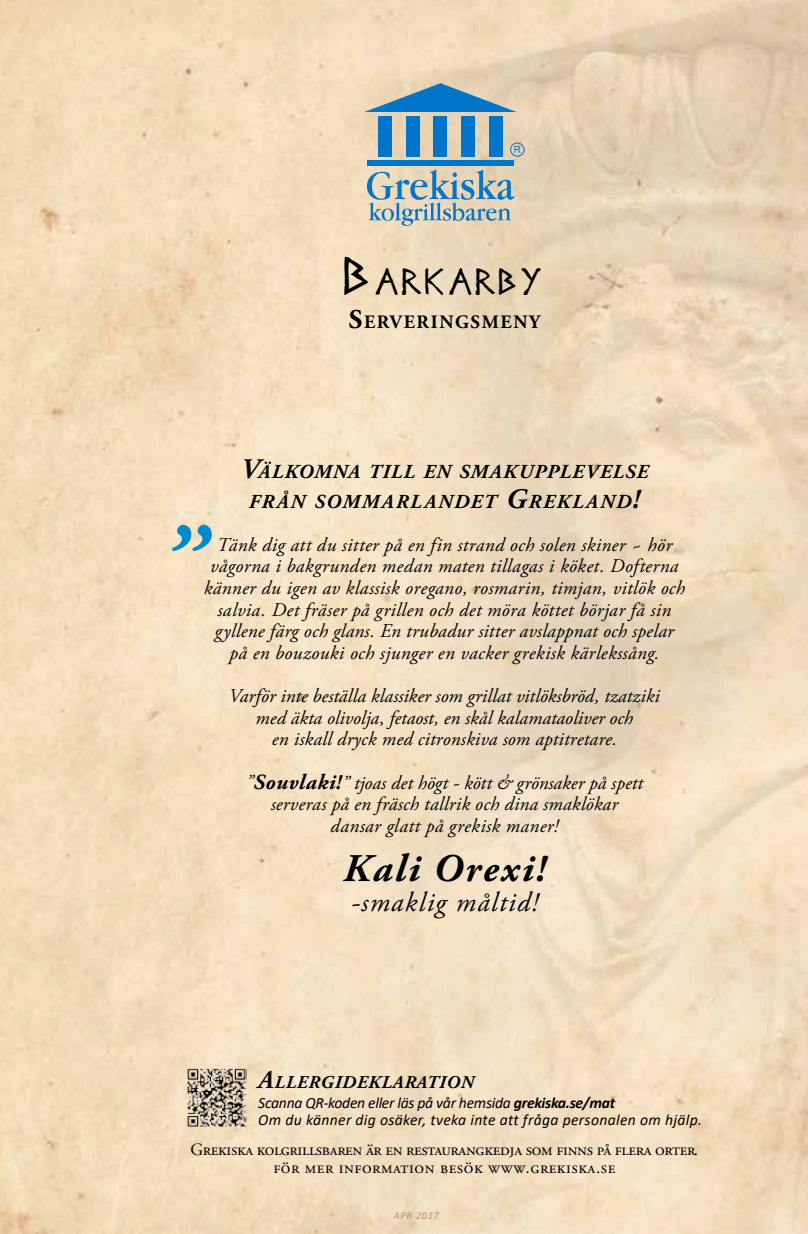
<style>
.page{position:relative;width:808px;height:1234px;background:#fff}
.page>*{position:absolute;margin:0;border:0;box-sizing:border-box;transform-origin:0 0}
.t1{font:italic 700 94.65px "Adobe Garamond Pro";color:#0089cf}
.t2{font:italic 700 39.15px "Adobe Garamond Pro";letter-spacing:.065em;color:#000101}
.t3{font:33.6px "Disney Heroic";letter-spacing:.055em;color:#000101}
.t4{font:italic 27.6px "Adobe Garamond Pro";letter-spacing:.05em;color:#000101}
.t5{font:italic 700 19.8px/30.5px "Adobe Garamond Pro";letter-spacing:.065em;color:#000101;text-align:center}
.t6{font:italic 19.5px/21.6px "Adobe Garamond Pro";letter-spacing:.015em;color:#000101;text-align:center}
.t7{font:700 18.9px "Adobe Garamond Pro";letter-spacing:.085em;color:#000101}
.t8{font:italic 700 18px "Adobe Garamond Pro";letter-spacing:.045em;color:#000101}
.t9{font:17.1px/17.9px "Adobe Garamond Pro";letter-spacing:-.02em;color:#000101;text-align:center}
.t10{font:italic 15.75px/17.1px "Calibri";letter-spacing:.02em;color:#000101}
.t11{font:italic 10.5px "Calibri";letter-spacing:.06em;color:#ba8f7f}
.s1{font-size:48px}
.s2{font-size:27px}
.s3{font-size:28.2px}
.s4{font-weight:700;font-size:21.6px}
.s5{font-size:25.65px}
.s6{font-weight:700}
</style>
<div class="page">
<img style="left:0;top:0;width:808px;height:1233px">
<svg style="left:364px;top:83px;width:153px;height:29px;background:#74a5be"></svg>
<div style="left:378px;top:116px;width:14px;height:40px;background:#0075c9"></div>
<div style="left:406px;top:116px;width:13px;height:40px;background:#0075c9"></div>
<div style="left:433px;top:116px;width:14px;height:40px;background:#0075c9"></div>
<div style="left:461px;top:116px;width:14px;height:40px;background:#0075c9"></div>
<div style="left:489px;top:116px;width:14px;height:40px;background:#0075c9"></div>
<div style="left:367px;top:161px;width:146px;height:5px;background:#0075c9"></div>
<svg style="left:514px;top:146px;width:7px;height:7px"></svg>
<div style="left:510px;top:143px;width:14px;height:13px;border:1px solid #0075c9;border-radius:50%"></div>
<svg style="left:367px;top:170px;width:147px;height:56px;background:#afbebc"></svg>
<img style="left:186px;top:1067px;width:60px;height:60px">
<h3 class="t3" style="left:344px;top:261px;width:201px"><span class="s1">B</span>ARKARBY</h3>
<p class="t7" style="left:349px;top:310px;width:193px"><span class="s2">S</span>ERVERINGSMENY</p>
<p class="t5" style="left:240px;top:456px;width:409px"><span class="s3">V</span>ÄLKOMNA TILL EN SMAKUPPLEVELSE<br>FRÅN SOMMARLANDET <span class="s3">G</span>REKLAND<span class="s3">!</span></p>
<h1 class="t1" style="left:158px;top:506px;width:47px">”</h1>
<p class="t6" style="left:204px;top:534px;width:483px">Tänk dig att du sitter på en fin strand och solen skiner ~ hör vågorna i bakgrunden medan maten tillagas i köket. Dofterna känner du igen av klassisk oregano, rosmarin, timjan, vitlök och salvia. Det fräser på grillen och det möra köttet börjar få sin gyllene färg och glans. En trubadur sitter avslappnat och spelar på en bouzouki och sjunger en vacker grekisk kärlekssång.</p>
<p class="t6" style="left:229px;top:685px;width:432px">Varför inte beställa klassiker som grillat vitlöksbröd, tzatziki med äkta olivolja, fetaost, en skål kalamataoliver och<br>en iskall dryck med citronskiva som aptitretare.</p>
<p class="t6" style="left:246px;top:771px;width:399px">”<span class="s4">Souvlaki!</span>” tjoas det högt - kött &amp; grönsaker på spett serveras på en fräsch tallrik och dina smaklökar dansar glatt på grekisk maner!</p>
<h2 class="t2" style="left:343px;top:846px;width:204px">Kali Orexi!</h2>
<h3 class="t4" style="left:351px;top:885px;width:188px">-smaklig måltid!</h3>
<p class="t8" style="left:258px;top:1071px;width:217px"><span class="s5">A</span>LLERGIDEKLARATION</p>
<p class="t10" style="left:258px;top:1093px;width:445px">Scanna QR-koden eller läs på vår hemsida <span class="s6">grekiska.se/mat<br></span>Om du känner dig osäker, tveka inte att fråga personalen om hjälp.</p>
<p class="t9" style="left:190px;top:1141px;width:509px">Grekiska kolgrillsbaren är en restaurangkedja som finns på flera orter. för mer information besök www.grekiska.se</p>
<p class="t11" style="left:394px;top:1207px;width:47px">APR 2017</p>
</div>
